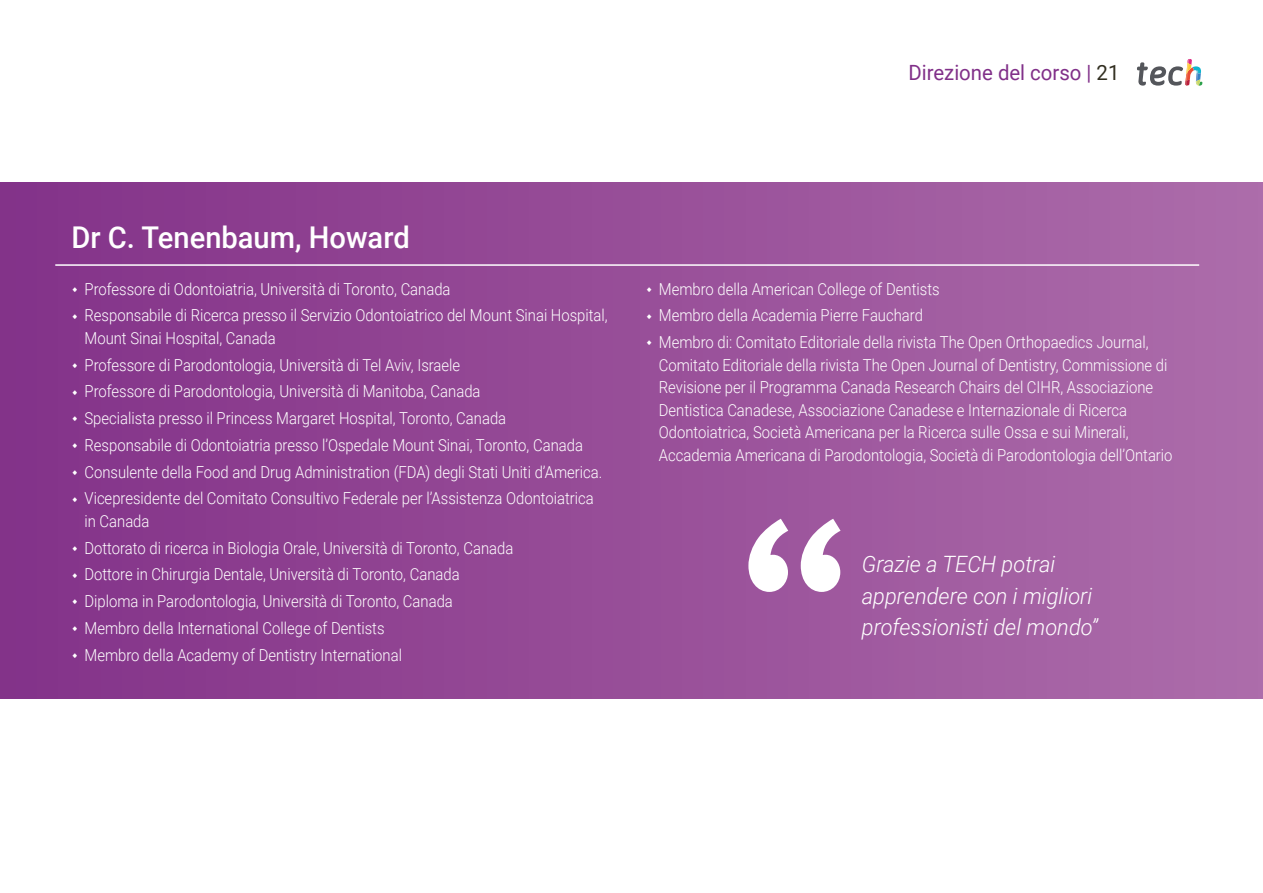
<style>
.page{position:relative;width:1263px;height:893px;background:#fff}
.page>*{position:absolute;margin:0;border:0;box-sizing:border-box;transform-origin:0 0}
.t1{font:500 30px "Roboto";color:#fff}
.t2{font:italic 300 22.5px/31.5px "Roboto";color:#fff}
.t3{font:21px "Roboto";color:#813089}
.t4{font:300 16.5px/26.7px "Roboto";color:#fff;scale:.9 1}
.s1{color:#312e20}
</style>
<div class="page">
<svg style="left:1137px;top:59px;width:65px;height:27px"></svg>
<div style="left:0;top:182px;width:1263px;height:516px;background:linear-gradient(to right,#833188,#ad6caa)"></div>
<hr style="left:55px;top:264px;width:1144px;height:2px;background:#fff">
<svg style="left:748px;top:519px;width:92px;height:73px"></svg>
<svg style="left:73px;top:287px;width:4px;height:5px"></svg>
<svg style="left:73px;top:314px;width:4px;height:5px"></svg>
<svg style="left:73px;top:363px;width:4px;height:5px"></svg>
<svg style="left:73px;top:390px;width:4px;height:5px"></svg>
<svg style="left:73px;top:416px;width:4px;height:5px"></svg>
<svg style="left:73px;top:443px;width:4px;height:5px"></svg>
<svg style="left:73px;top:470px;width:4px;height:5px"></svg>
<svg style="left:73px;top:497px;width:4px;height:5px"></svg>
<svg style="left:73px;top:546px;width:4px;height:5px"></svg>
<svg style="left:73px;top:573px;width:4px;height:5px"></svg>
<svg style="left:73px;top:599px;width:4px;height:5px"></svg>
<svg style="left:73px;top:626px;width:4px;height:5px"></svg>
<svg style="left:73px;top:653px;width:4px;height:5px"></svg>
<svg style="left:647px;top:287px;width:4px;height:5px"></svg>
<svg style="left:647px;top:314px;width:4px;height:5px"></svg>
<svg style="left:647px;top:340px;width:4px;height:5px"></svg>
<p class="t3" style="left:908px;top:57px;width:213px">Direzione del corso | <span class="s1">21</span></p>
<h1 class="t1" style="left:71px;top:216px;width:340px">Dr C. Tenenbaum, Howard</h1>
<p class="t4" style="left:85px;top:275px;width:583px">Professore di Odontoiatria, Università di Toronto, Canada<br>Responsabile di Ricerca presso il Servizio Odontoiatrico del Mount Sinai Hospital,</p>
<p class="t4" style="left:85px;top:324px;width:577px">Mount Sinai Hospital, Canada<br>Professore di Parodontologia, Università di Tel Aviv, Israele<br>Professore di Parodontologia, Università di Manitoba, Canada<br>Specialista presso il Princess Margaret Hospital, Toronto, Canada<br>Responsabile di Odontoiatria presso l’Ospedale Mount Sinai, Toronto, Canada Consulente della Food and Drug Administration (FDA) degli Stati Uniti d’America.<br>Vicepresidente del Comitato Consultivo Federale per l’Assistenza Odontoiatrica</p>
<p class="t4" style="left:85px;top:507px;width:478px">in Canada<br>Dottorato di ricerca in Biologia Orale, Università di Toronto, Canada Dottore in Chirurgia Dentale, Università di Toronto, Canada Diploma in Parodontologia, Università di Toronto, Canada<br>Membro della International College of Dentists<br>Membro della Academy of Dentistry International</p>
<p class="t4" style="left:659px;top:275px;width:546px">Membro della American College of Dentists<br>Membro della Academia Pierre Fauchard<br>Membro di: Comitato Editoriale della rivista The Open Orthopaedics Journal,</p>
<p class="t4" style="left:659px;top:353px;width:572px;line-height:22.5px">Comitato Editoriale della rivista The Open Journal of Dentistry, Commissione di Revisione per il Programma Canada Research Chairs del CIHR, Associazione Dentistica Canadese, Associazione Canadese e Internazionale di Ricerca Odontoiatrica, Società Americana per la Ricerca sulle Ossa e sui Minerali, Accademia Americana di Parodontologia, Società di Parodontologia dell’Ontario</p>
<h2 class="t2" style="left:862px;top:548px;width:238px">Grazie a TECH potrai apprendere con i migliori professionisti del mondo”</h2>
</div>
